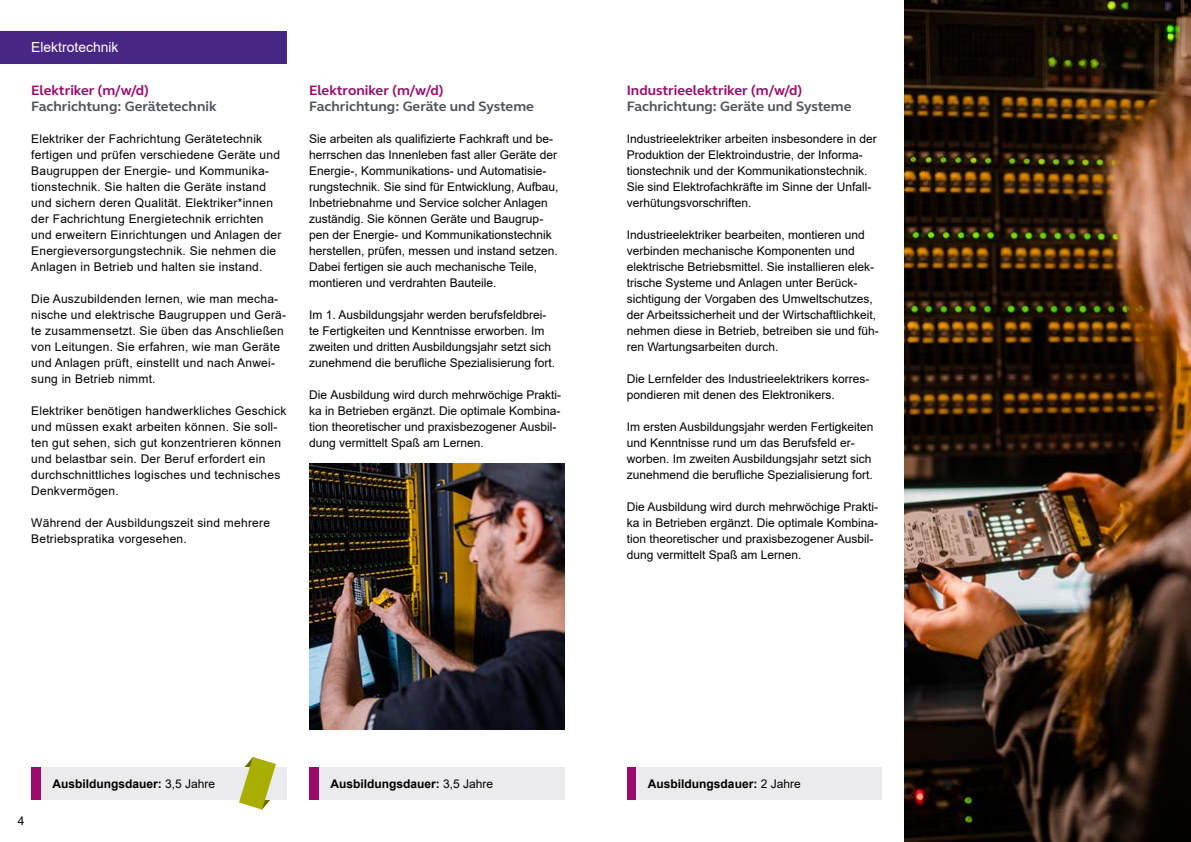
<style>
.page{position:relative;width:1191px;height:842px;background:#fff}
.page>*{position:absolute;margin:0;border:0;box-sizing:border-box;transform-origin:0 0}
.t1{font:700 14px "FS Elliot";color:#50535a}
.t2{font:700 14px "FS Elliot";color:#9d0a6d}
.t3{font:13.9px "Arial";color:#fff}
.t4{font:12px/16px "Arial";color:#000}
.t5{font:12px/16px "Arial";letter-spacing:.02em;color:#000}
.t6{font:700 12px "Arial";color:#000}
.s1{font-weight:400}
</style>
<div class="page">
<img style="left:904px;top:0;width:287px;height:842px">
<div style="left:0;top:31px;width:286px;height:32px;background:#482683"></div>
<div style="left:309px;top:767px;width:10px;height:32px;background:#9d0a6d"></div>
<div style="left:319px;top:767px;width:245px;height:32px;background:#ebebed"></div>
<div style="left:31px;top:767px;width:10px;height:32px;background:#9d0a6d"></div>
<div style="left:41px;top:767px;width:245px;height:32px;background:#ebebed"></div>
<svg style="left:239px;top:757px;width:37px;height:52px"></svg>
<img style="left:309px;top:463px;width:255px;height:266px">
<div style="left:626px;top:767px;width:10px;height:32px;background:#9d0a6d"></div>
<div style="left:636px;top:767px;width:246px;height:32px;background:#ebebed"></div>
<p class="t3" style="left:31px;top:38px;width:89px">Elektrotechnik</p>
<p class="t2" style="left:31px;top:81px;width:119px">Elektriker (m/w/d)</p>
<p class="t1" style="left:31px;top:97px;width:187px">Fachrichtung: Gerätetechnik</p>
<p class="t5" style="left:31px;top:131px;width:252px">Elektriker der Fachrichtung Gerätetechnik fertigen und prüfen verschiedene Geräte und Baugruppen der Energie- und Kommunika&shy;tionstechnik. Sie halten die Geräte instand und sichern deren Qualität. Elektriker*innen der Fachrichtung Energietechnik errichten und erweitern Einrichtungen und Anlagen der Energieversorgungstechnik. Sie nehmen die Anlagen in Betrieb und halten sie instand.</p>
<p class="t5" style="left:31px;top:291px;width:256px">Die Auszubildenden lernen, wie man mecha&shy;nische und elektrische Baugruppen und Gerä&shy;te zusammensetzt. Sie üben das Anschließen von Leitungen. Sie erfahren, wie man Geräte und Anlagen prüft, einstellt und nach Anwei&shy;sung in Betrieb nimmt.</p>
<p class="t5" style="left:31px;top:403px;width:257px">Elektriker benötigen handwerkliches Geschick und müssen exakt arbeiten können. Sie soll&shy;ten gut sehen, sich gut konzentrieren können und belastbar sein. Der Beruf erfordert ein durchschnittliches logisches und technisches Denkvermögen.</p>
<p class="t5" style="left:31px;top:515px;width:240px">Während der Ausbildungszeit sind mehrere<br>Betriebspratika vorgesehen.</p>
<p class="t2" style="left:309px;top:81px;width:136px">Elektroniker (m/w/d)</p>
<p class="t1" style="left:309px;top:97px;width:226px">Fachrichtung: Geräte und Systeme</p>
<p class="t4" style="left:309px;top:131px;width:251px">Sie arbeiten als qualifizierte Fachkraft und be&shy;herrschen das Innenleben fast aller Geräte der Energie-, Kommunikations- und Automatisie&shy;rungstechnik. Sie sind für Entwicklung, Aufbau, Inbetriebnahme und Service solcher Anlagen zuständig. Sie können Geräte und Baugrup&shy;pen der Energie- und Kommunikationstechnik herstellen, prüfen, messen und instand setzen.<br>Dabei fertigen sie auch mechanische Teile, montieren und verdrahten Bauteile.</p>
<p class="t4" style="left:309px;top:307px;width:248px">Im 1. Ausbildungsjahr werden berufsfeldbrei&shy;te Fertigkeiten und Kenntnisse erworben. Im zweiten und dritten Ausbildungsjahr setzt sich zunehmend die berufliche Spezialisierung fort.</p>
<p class="t4" style="left:309px;top:387px;width:254px">Die Ausbildung wird durch mehrwöchige Prakti&shy;ka in Betrieben ergänzt. Die optimale Kombina&shy;tion theoretischer und praxisbezogener Ausbil&shy;dung vermittelt Spaß am Lernen.</p>
<p class="t2" style="left:626px;top:81px;width:177px">Industrieelektriker (m/w/d)</p>
<p class="t1" style="left:626px;top:97px;width:226px">Fachrichtung: Geräte und Systeme</p>
<p class="t4" style="left:626px;top:131px;width:252px">Industrieelektriker arbeiten insbesondere in der Produktion der Elektroindustrie, der Informa&shy;tionstechnik und der Kommunikationstechnik.<br>Sie sind Elektrofachkräfte im Sinne der Unfall&shy;verhütungsvorschriften.</p>
<p class="t4" style="left:626px;top:227px;width:254px">Industrieelektriker bearbeiten, montieren und verbinden mechanische Komponenten und elektrische Betriebsmittel. Sie installieren elek&shy;trische Systeme und Anlagen unter Berück&shy;sichtigung der Vorgaben des Umweltschutzes, der Arbeitssicherheit und der Wirtschaftlichkeit, nehmen diese in Betrieb, betreiben sie und füh&shy;ren Wartungsarbeiten durch.</p>
<p class="t4" style="left:626px;top:371px;width:244px">Die Lernfelder des Industrieelektrikers korres&shy;pondieren mit denen des Elektronikers.</p>
<p class="t4" style="left:626px;top:419px;width:248px">Im ersten Ausbildungsjahr werden Fertigkeiten und Kenntnisse rund um das Berufsfeld er&shy;worben. Im zweiten Ausbildungsjahr setzt sich zunehmend die berufliche Spezialisierung fort.</p>
<p class="t4" style="left:626px;top:499px;width:253px">Die Ausbildung wird durch mehrwöchige Prakti&shy;ka in Betrieben ergänzt. Die optimale Kombina&shy;tion theoretischer und praxisbezogener Ausbil&shy;dung vermittelt Spaß am Lernen.</p>
<p class="t4" style="left:18px;top:812px;width:8px">4</p>
<p class="t6" style="left:52px;top:775px;width:164px">Ausbildungsdauer: <span class="s1">3,5 Jahre</span></p>
<p class="t6" style="left:330px;top:775px;width:164px">Ausbildungsdauer: <span class="s1">3,5 Jahre</span></p>
<p class="t6" style="left:648px;top:775px;width:154px">Ausbildungsdauer: <span class="s1">2 Jahre</span></p>
</div>
